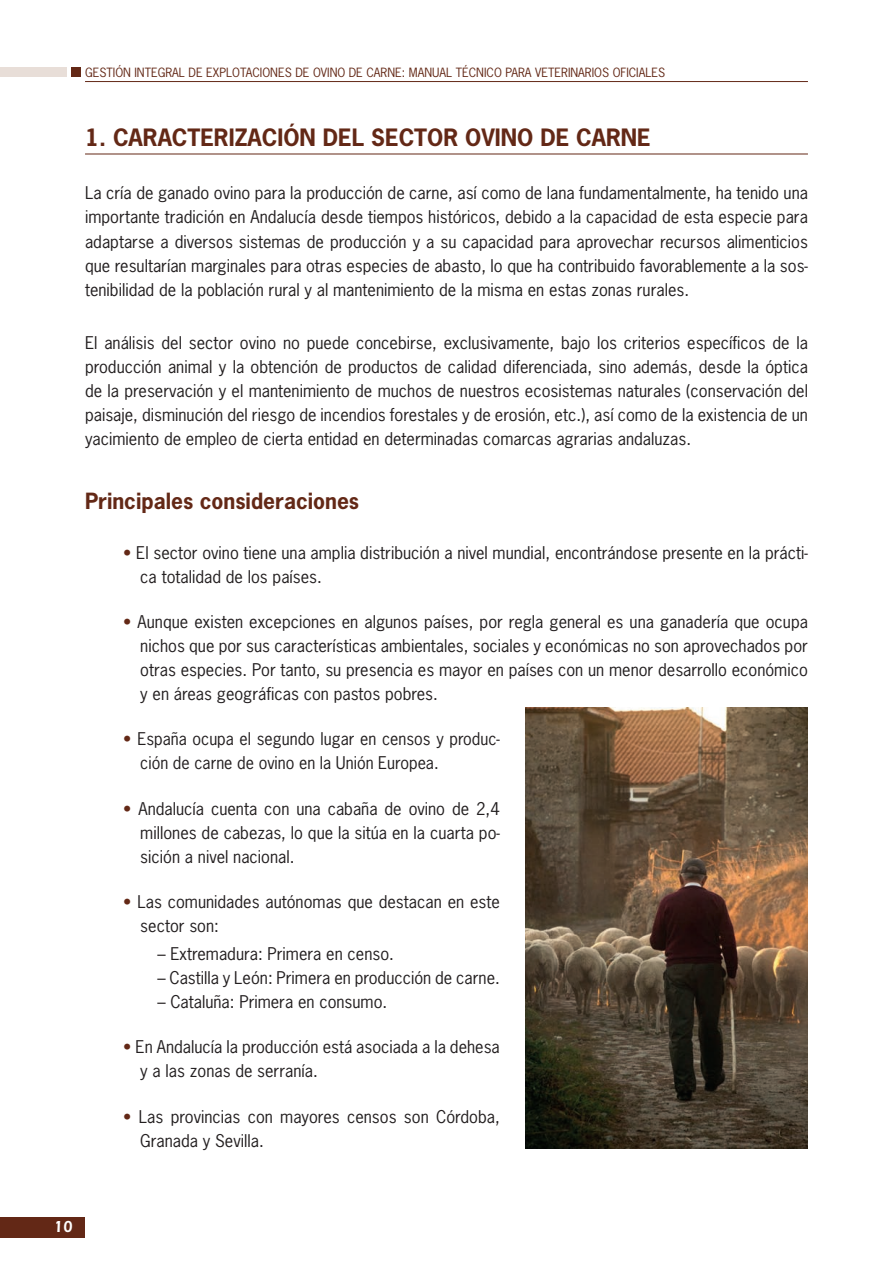
<style>
.page{position:relative;width:893px;height:1263px;background:#fff}
.page>*{position:absolute;margin:0;border:0;box-sizing:border-box;transform-origin:0 0}
.t1{font:700 22.5px "News Gothic";color:#632816}
.t2{font:700 21px "News Gothic";color:#632816}
.t3{font:16.5px/24px "News Gothic";color:#231f20}
.t4{font:600 16.5px "ITC Eras Std";color:#fff;scale:.91 1}
.t5{font:12px "News Gothic";color:#632816}
.s1{color:#632816}
</style>
<div class="page">
<div style="left:0;top:1216px;width:85px;height:21px;background:#632816"></div>
<hr style="left:85px;top:81px;width:723px;height:1px;background:#632816">
<div style="left:0;top:67px;width:66px;height:9px;background:#e8ded8"></div>
<div style="left:71px;top:67px;width:10px;height:9px;background:#632816"></div>
<hr style="left:85px;top:154px;width:723px;height:1px;background:#632816">
<img style="left:525px;top:707px;width:283px;height:441px">
<p class="t5" style="left:85px;top:64px;width:582px">GESTIÓN INTEGRAL DE EXPLOTACIONES DE OVINO DE CARNE: MANUAL TÉCNICO PARA VETERINARIOS OFICIALES</p>
<h1 class="t1" style="left:85px;top:122px;width:567px">1. CARACTERIZACIÓN DEL SECTOR OVINO DE CARNE</h1>
<p class="t3" style="left:85px;top:181px;width:724px;text-align:justify">La cría de ganado ovino para la producción de carne, así como de lana fundamentalmente, ha tenido una importante tradición en Andalucía desde tiempos históricos, debido a la capacidad de esta especie para adaptarse a diversos sistemas de producción y a su capacidad para aprovechar recursos alimenticios que resultarían marginales para otras especies de abasto, lo que ha contribuido favorablemente a la sos&shy;tenibilidad de la población rural y al mantenimiento de la misma en estas zonas rurales.</p>
<p class="t3" style="left:85px;top:331px;width:724px;text-align:justify">El análisis del sector ovino no puede concebirse, exclusivamente, bajo los criterios específicos de la producción animal y la obtención de productos de calidad diferenciada, sino además, desde la óptica de la preservación y el mantenimiento de muchos de nuestros ecosistemas naturales (conservación del paisaje, disminución del riesgo de incendios forestales y de erosión, etc.), así como de la existencia de un yacimiento de empleo de cierta entidad en determinadas comarcas agrarias andaluzas.</p>
<p class="t2" style="left:85px;top:487px;width:276px">Principales consideraciones</p>
<p class="t3" style="left:140px;top:540px;width:669px;text-indent:-17px"><span class="s1">•</span> El sector ovino tiene una amplia distribución a nivel mundial, encontrándose presente en la prácti&shy;ca totalidad de los países.</p>
<p class="t3" style="left:140px;top:610px;width:669px;text-align:justify;text-indent:-17px"><span class="s1">•</span> Aunque existen excepciones en algunos países, por regla general es una ganadería que ocupa nichos que por sus características ambientales, sociales y económicas no son aprovechados por otras especies. Por tanto, su presencia es mayor en países con un menor desarrollo económico y en áreas geográficas con pastos pobres.</p>
<p class="t3" style="left:140px;top:727px;width:361px;text-indent:-17px"><span class="s1">•</span> España ocupa el segundo lugar en censos y produc&shy;ción de carne de ovino en la Unión Europea.</p>
<p class="t3" style="left:140px;top:796px;width:361px;text-align:justify;text-indent:-17px"><span class="s1">•</span> Andalucía cuenta con una cabaña de ovino de 2,4 millones de cabezas, lo que la sitúa en la cuarta po&shy;sición a nivel nacional.</p>
<p class="t3" style="left:140px;top:889px;width:361px;text-indent:-17px"><span class="s1">•</span> Las comunidades autónomas que destacan en este sector son:</p>
<p class="t3" style="left:157px;top:942px;width:238px">– Extremadura: Primera en censo.</p>
<p class="t3" style="left:157px;top:966px;width:344px">– Castilla y León: Primera en producción de carne.</p>
<p class="t3" style="left:157px;top:990px;width:231px">– Cataluña: Primera en consumo.</p>
<p class="t3" style="left:140px;top:1035px;width:361px;text-indent:-17px"><span class="s1">•</span> En Andalucía la producción está asociada a la dehesa y a las zonas de serranía.</p>
<p class="t3" style="left:140px;top:1104px;width:361px;text-indent:-17px"><span class="s1">•</span> Las provincias con mayores censos son Córdoba,<br>Granada y Sevilla.</p>
<p class="t4" style="left:54px;top:1217px;width:22px">10</p>
</div>
